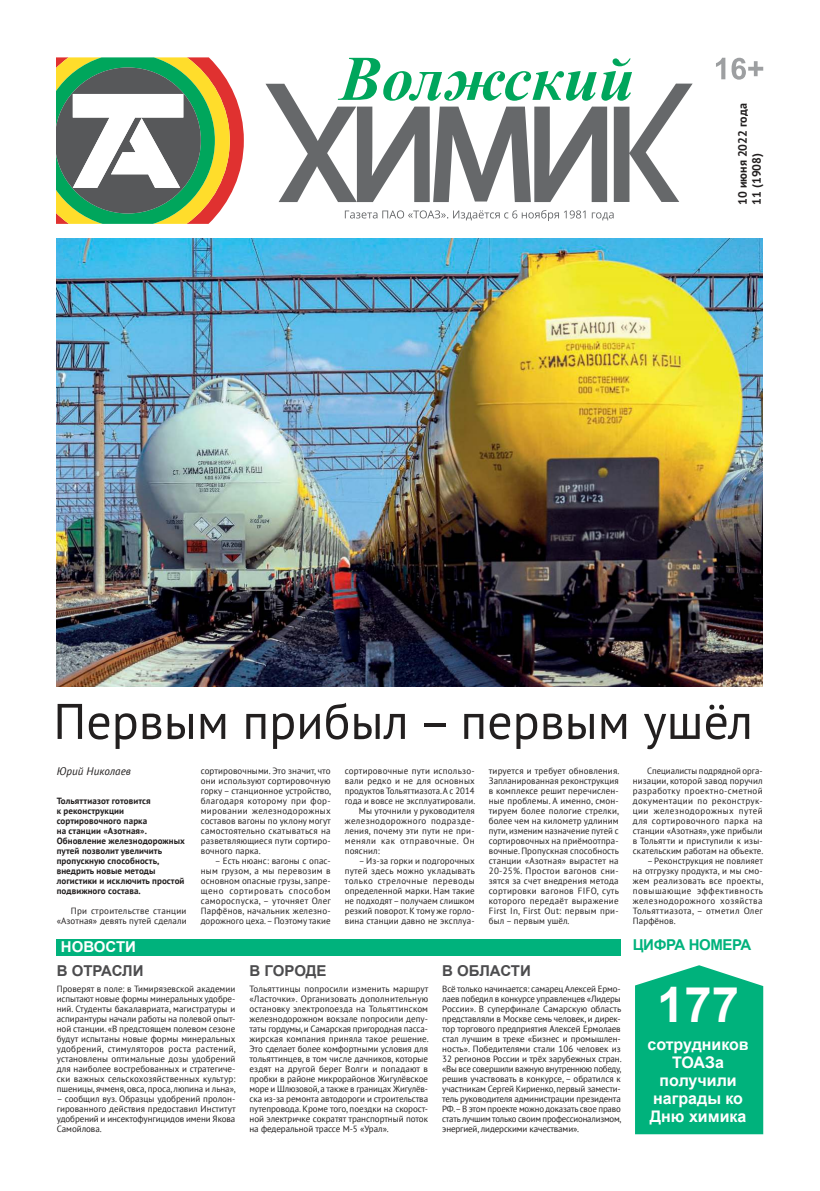
<style>
.page{position:relative;width:820px;height:1191px;background:#fff}
.page>*{position:absolute;margin:0;border:0;box-sizing:border-box;transform-origin:0 0}
.t1{font:italic 700 63.5px "Times New Roman";color:#00a65c}
.t2{font:50px "PT Sans";color:#221f1f}
.t3{font:700 49px "Arial";color:#fff}
.t4{font:700 16px/18px "Arial";color:#fff;text-align:center}
.t5{font:700 15px "Arial";letter-spacing:-.015em;color:#4c4c4e}
.t6{font:700 15px "Arial";letter-spacing:-.025em;color:#00b27c}
.t7{font:700 15px "Arial";color:#fff}
.t8{font:700 12px/14px "PT Sans";color:#221f1f}
.t9{font:italic 11px "PT Sans";letter-spacing:.01em;color:#221f1f}
.t10{font:9px/10px "PT Sans";letter-spacing:.01em;color:#221f1f;text-align:justify}
.t11{font:700 9px/10px "PT Sans";letter-spacing:.01em;color:#221f1f}
.t12{font:9px "PT Sans";letter-spacing:.04em;color:#221f1f}
.t13{font:9px "PT Sans";letter-spacing:.05em;color:#221f1f}
</style>
<div class="page">
<svg style="left:613px;top:84px;width:79px;height:118px"></svg>
<svg style="left:265px;top:84px;width:342px;height:118px"></svg>
<svg style="left:57px;top:57px;width:187px;height:167px"></svg>
<svg style="left:716px;top:58px;width:9px;height:21px"></svg>
<svg style="left:731px;top:58px;width:32px;height:22px"></svg>
<svg style="left:345px;top:210px;width:240px;height:11px"></svg>
<svg style="left:591px;top:212px;width:22px;height:8px"></svg>
<svg style="left:635px;top:965px;width:128px;height:169px;background:#0fb684"></svg>
<div style="left:57px;top:939px;width:563px;height:16px;background:#00b27c"></div>
<img style="left:57px;top:238px;width:705px;height:448px">
<h1 class="t1" style="left:339px;top:34px;width:296px">Волжский</h1>
<h3 class="t8" style="left:735px;top:205px;width:103px;rotate:-90deg">10 июня 2022 года<br>11 (1908)</h3>
<h2 class="t2" style="left:53px;top:689px;width:700px">Первым прибыл – первым ушёл</h2>
<p class="t9" style="left:57px;top:764px;width:76px">Юрий Николаев</p>
<p class="t11" style="left:57px;top:796px;width:130px">Тольяттиазот готовится<br>к реконструкции сортировочного парка<br>на станции «Азотная».<br>Обновление железнодорожных путей позволит увеличить пропускную способность, внедрить новые методы логистики и исключить простой подвижного состава.</p>
<p class="t10" style="left:57px;top:906px;width:131px;text-align:right">При строительстве станции «Азотная» девять путей сделали</p>
<p class="t10" style="left:488px;top:766px;width:132px">тируется и требует обновления.<br>Запланированная реконструкция в комплексе решит перечислен&shy;ные проблемы. А именно, смон&shy;тируем более пологие стрелки, более чем на километр удлиним пути, изменим назначение путей с сортировочных на приёмоотпра&shy;вочные. Пропускная способность станции «Азотная» вырастет на 20-25%. Простои вагонов сни&shy;зятся за счет внедрения метода сортировки вагонов FIFO, суть которого передаёт выражение First In, First Out: первым при&shy;был – первым ушёл.</p>
<p class="t10" style="left:632px;top:766px;width:132px;text-indent:14px">Специалисты подрядной орга&shy;низации, которой завод поручил разработку проектно-сметной документации по реконструк&shy;ции железнодорожных путей для сортировочного парка на станции «Азотная», уже прибыли в Тольятти и приступили к изы&shy;скательским работам на объекте.</p>
<p class="t10" style="left:201px;top:766px;width:132px">сортировочными. Это значит, что они используют сортировочную горку – станционное устройство, благодаря которому при фор&shy;мировании железнодорожных составов вагоны по уклону могут самостоятельно скатываться на разветвляющиеся пути сортиро&shy;вочного парка.</p>
<p class="t10" style="left:201px;top:856px;width:132px;text-indent:14px">– Есть нюанс: вагоны с опас&shy;ным грузом, а мы перевозим в основном опасные грузы, запре&shy;щено сортировать способом самороспуска, – уточняет Олег Парфёнов, начальник железно&shy;дорожного цеха. – Поэтому такие</p>
<p class="t10" style="left:344px;top:766px;width:131px">сортировочные пути использо-</p>
<p class="t10" style="left:344px;top:776px;width:131px">вали редко и не для основных</p>
<p class="t10" style="left:344px;top:786px;width:131px">продуктов Тольяттиазота. А с 2014</p>
<p class="t10" style="left:344px;top:796px;width:132px">года и вовсе не эксплуатировали.</p>
<p class="t10" style="left:359px;top:806px;width:117px">Мы уточнили у руководителя</p>
<p class="t12" style="left:344px;top:815px;width:131px">железнодорожного подразде-</p>
<p class="t10" style="left:344px;top:826px;width:131px">ления, почему эти пути не при-</p>
<p class="t13" style="left:344px;top:835px;width:131px">меняли как отправочные. Он</p>
<p class="t10" style="left:344px;top:846px;width:36px">пояснил:</p>
<p class="t10" style="left:344px;top:856px;width:132px;text-indent:14px">– Из-за горки и подгорочных путей здесь можно укладывать только стрелочные переводы определенной марки. Нам такие не подходят – получаем слишком резкий поворот. К тому же горло&shy;вина станции давно не эксплуа-</p>
<p class="t10" style="left:632px;top:856px;width:132px;text-indent:14px">– Реконструкция не повлияет на отгрузку продукта, и мы смо&shy;жем реализовать все проекты, повышающие эффективность железнодорожного хозяйства Тольяттиазота, – отметил Олег Парфёнов.</p>
<h3 class="t7" style="left:61px;top:936px;width:77px">НОВОСТИ</h3>
<h3 class="t6" style="left:632px;top:934px;width:120px">ЦИФРА НОМЕРА</h3>
<h3 class="t5" style="left:57px;top:960px;width:88px">В ОТРАСЛИ</h3>
<p class="t10" style="left:57px;top:983px;width:181px">Проверят в поле: в Тимирязевской академии испытают новые формы минеральных удобре&shy;ний. Студенты бакалавриата, магистратуры и аспирантуры начали работы на полевой опыт&shy;ной станции. «В предстоящем полевом сезоне будут испытаны новые формы минеральных удобрений, стимуляторов роста растений, установлены оптимальные дозы удобрений для наиболее востребованных и стратегиче&shy;ски важных сельскохозяйственных культур: пшеницы, ячменя, овса, проса, люпина и льна»,</p>
<p class="t10" style="left:57px;top:1093px;width:180px">– сообщил вуз. Образцы удобрений пролон&shy;гированного действия предоставил Институт удобрений и инсектофунгицидов имени Якова Самойлова.</p>
<h3 class="t5" style="left:249px;top:960px;width:78px">В ГОРОДЕ</h3>
<p class="t10" style="left:249px;top:983px;width:181px">Тольяттинцы попросили изменить маршрут «Ласточки». Организовать дополнительную остановку электропоезда на Тольяттинском железнодорожном вокзале попросили депу&shy;таты гордумы, и Самарская пригородная пасса&shy;жирская компания приняла такое решение.<br>Это сделает более комфортными условия для тольяттинцев, в том числе дачников, которые ездят на другой берег Волги и попадают в пробки в районе микрорайонов Жигулёвское море и Шлюзовой, а также в границах Жигулёв&shy;ска из-за ремонта автодороги и строительства путепровода. Кроме того, поездки на скорост&shy;ной электричке сократят транспортный поток на федеральной трассе М-5 «Урал».</p>
<h3 class="t5" style="left:442px;top:960px;width:90px">В ОБЛАСТИ</h3>
<p class="t10" style="left:442px;top:983px;width:181px">Всё только начинается: самарец Алексей Ермо&shy;лаев победил в конкурсе управленцев «Лидеры России». В суперфинале Самарскую область представляли в Москве семь человек, и дирек&shy;тор торгового предприятия Алексей Ермолаев стал лучшим в треке «Бизнес и промышлен&shy;ность». Победителями стали 106 человек из 32 регионов России и трёх зарубежных стран. «Вы все совершили важную внутреннюю победу, решив участвовать в конкурсе, – обратился к участникам Сергей Кириенко, первый замести&shy;тель руководителя администрации президента РФ.– В этом проекте можно доказать свое право стать лучшим только своим профессионализмом, энергией, лидерскими качествами».</p>
<h3 class="t3" style="left:657px;top:976px;width:83px">177</h3>
<h3 class="t4" style="left:647px;top:1035px;width:103px">сотрудников<br>ТОАЗа получили награды ко<br>Дню химика</h3>
</div>
